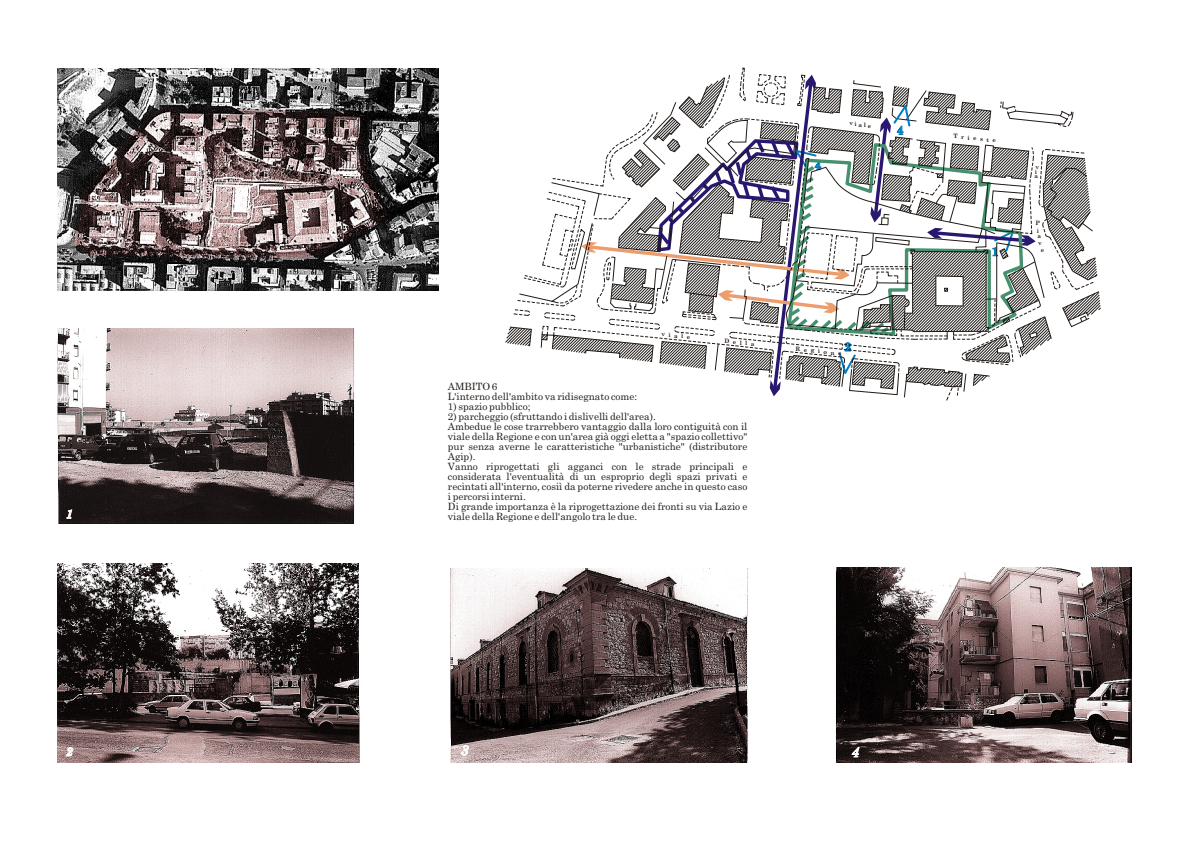
<style>
.page{position:relative;width:1191px;height:842px;background:#fff}
.page>*{position:absolute;margin:0;border:0;box-sizing:border-box;transform-origin:0 0}
.t1{font:italic 14px "Century Schoolbook";color:#fff}
.t2{font:700 12px "Century Schoolbook";color:#007dc2}
.t3{font:italic 700 12px "Century Schoolbook";color:#fff}
.t4{font:10px/10px "Century Schoolbook";color:#1f1a17}
.t5{font:700 6px/6.9px "Century Schoolbook";letter-spacing:.565em;color:#1f1a17}
</style>
<div class="page">
<img style="left:58px;top:68px;width:381px;height:222px">
<img style="left:58px;top:328px;width:297px;height:196px">
<img style="left:58px;top:563px;width:302px;height:200px">
<img style="left:450px;top:569px;width:298px;height:194px">
<img style="left:835px;top:567px;width:299px;height:196px">
<svg style="left:505px;top:67px;width:596px;height:334px"></svg>
<p class="t3" style="left:66px;top:509px;width:8px">1</p>
<p class="t2" style="left:815px;top:161px;width:8px">4</p>
<p class="t5" style="left:849px;top:122px;width:23px">viale</p>
<p class="t2" style="left:897px;top:126px;width:8px">4</p>
<p class="t5" style="left:662px;top:332px;width:30px">viale</p>
<p class="t5" style="left:725px;top:340px;width:31px">Della</p>
<p class="t4" style="left:448px;top:382px;width:191px">AMBITO 6<br>L'interno dell'ambito va ridisegnato come:</p>
<p class="t4" style="left:448px;top:402px;width:84px">1) spazio pubblico;</p>
<p class="t4" style="left:448px;top:412px;width:301px">2) parcheggio (sfruttando i dislivelli dell'area).<br>Ambedue le cose trarrebbero vantaggio dalla loro contiguità con il viale della Regione e con un'area già oggi eletta a "spazio collettivo" pur senza averne le caratteristiche "urbanistiche" (distributore Agip).<br>Vanno riprogettati gli agganci con le strade principali e considerata l'eventualità di un esproprio degli spazi privati e recintati all'interno, cosiì da poterne rivedere anche in questo caso i percorsi interni.<br>Di grande importanza è la riprogettazione dei fronti su via Lazio e viale della Regione e dell'angolo tra le due.</p>
<p class="t2" style="left:844px;top:342px;width:8px">2</p>
<p class="t5" style="left:796px;top:348px;width:47px">Regione</p>
<p class="t5" style="left:953px;top:135px;width:44px">Trieste</p>
<p class="t2" style="left:992px;top:247px;width:8px">1</p>
<p class="t5" style="left:1035px;top:164px;width:6px;line-height:5.4px">v i</p>
<p class="t5" style="left:1034px;top:173px;width:5px">a</p>
<p class="t5" style="left:1036px;top:219px;width:6px;line-height:8px">P i</p>
<p class="t5" style="left:1038px;top:233px;width:8px;text-align:center">a v e</p>
<p class="t3" style="left:66px;top:747px;width:8px">2</p>
<h1 class="t1" style="left:461px;top:745px;width:9px">3</h1>
<h1 class="t1" style="left:851px;top:747px;width:9px">4</h1>
</div>
